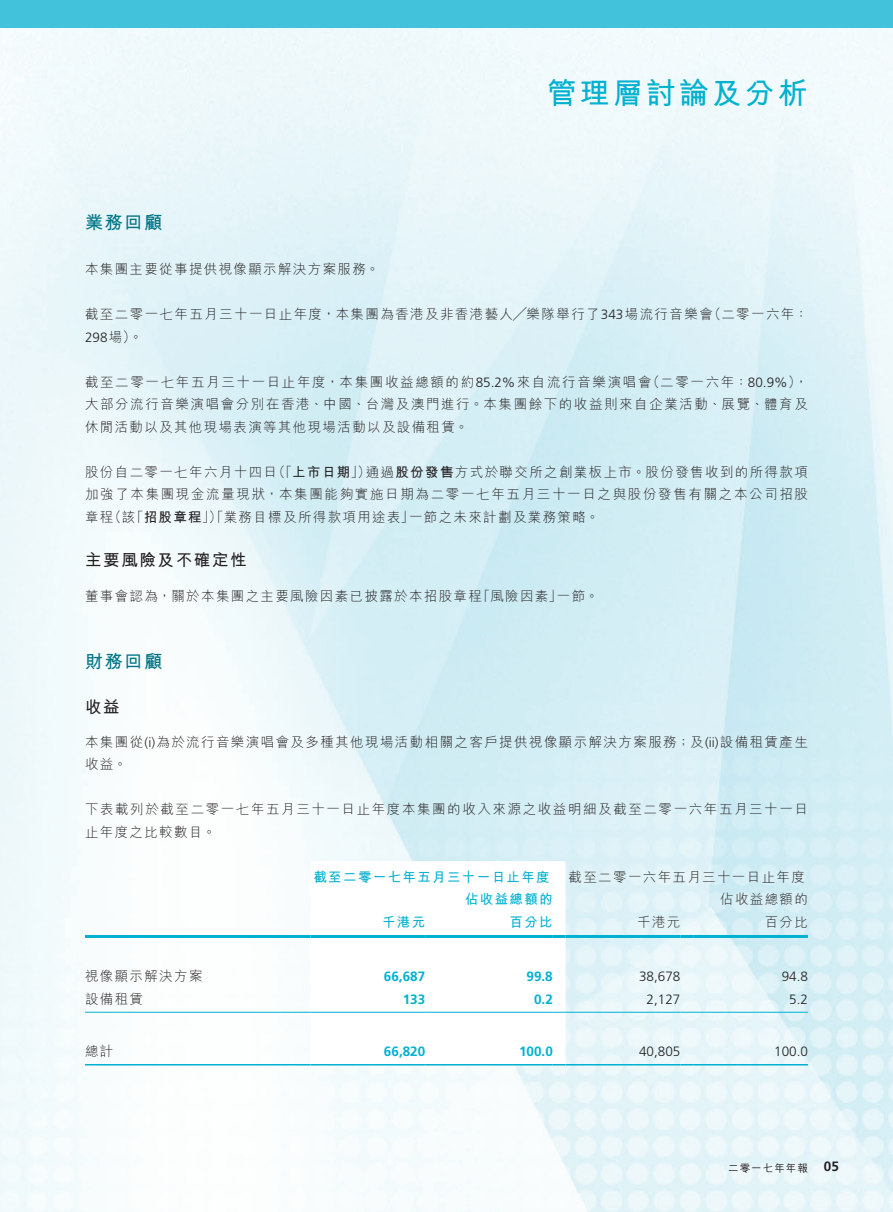
<style>
.page{position:relative;width:893px;height:1212px;background:#fff}
.page>*{position:absolute;margin:0;border:0;box-sizing:border-box;transform-origin:0 0}
.t1{font:700 30px "M Hei HK";letter-spacing:.1em;color:#00b1d0}
.t2{font:700 18px "M Hei HK";letter-spacing:.1em;color:#007487}
.t3{font:700 16.5px "M Hei HK";letter-spacing:.1em;color:#231f20}
.t4{font:300 13.5px/22.5px "M Hei HK";letter-spacing:.105em;color:#231f20;text-align:justify}
.t5{font:300 13.5px "Frutiger LT Std";color:#231f20}
.t6{font:700 13.5px/22.5px "M Hei HK";letter-spacing:.1em;color:#00b1d0;text-align:right}
.t7{font:700 13.5px "Frutiger LT Std";color:#00b1d0}
.t8{font:500 10.5px "M Hei HK";letter-spacing:.1em;color:#231f20}
.s1{font-family:"Frutiger LT Std"}
.s2{font-family:"M Hei HK"}
.s3{font-weight:700}
.s4{font-family:"Frutiger LT Std";font-weight:700;font-size:13.5px}
</style>
<div class="page">
<div style="left:0;top:0;width:893px;height:28px;background:#42c3db"></div>
<svg style="left:310px;top:861px;width:256px;height:203px"></svg>
<hr style="left:85px;top:1012px;width:225px;height:1px;background:#00b1d0">
<hr style="left:310px;top:1012px;width:115px;height:1px;background:#00b1d0">
<svg style="left:425px;top:1012px;width:13px;height:1px"></svg>
<hr style="left:438px;top:1012px;width:115px;height:1px;background:#00b1d0">
<svg style="left:553px;top:1012px;width:13px;height:1px"></svg>
<hr style="left:566px;top:1012px;width:114px;height:1px;background:#00b1d0">
<svg style="left:680px;top:1012px;width:13px;height:1px"></svg>
<hr style="left:693px;top:1012px;width:115px;height:1px;background:#00b1d0">
<hr style="left:85px;top:1064px;width:225px;height:1px;background:#00b1d0">
<hr style="left:310px;top:1064px;width:115px;height:1px;background:#00b1d0">
<svg style="left:425px;top:1064px;width:13px;height:1px"></svg>
<hr style="left:438px;top:1064px;width:115px;height:1px;background:#00b1d0">
<svg style="left:553px;top:1064px;width:13px;height:1px"></svg>
<hr style="left:566px;top:1064px;width:114px;height:1px;background:#00b1d0">
<svg style="left:680px;top:1064px;width:13px;height:1px"></svg>
<hr style="left:693px;top:1064px;width:115px;height:1px;background:#00b1d0">
<hr style="left:85px;top:935px;width:225px;height:3px;background:#00b1d0">
<hr style="left:310px;top:935px;width:115px;height:3px;background:#00b1d0">
<svg style="left:425px;top:935px;width:13px;height:3px"></svg>
<hr style="left:438px;top:935px;width:115px;height:3px;background:#00b1d0">
<svg style="left:553px;top:935px;width:13px;height:3px"></svg>
<hr style="left:566px;top:935px;width:114px;height:3px;background:#00b1d0">
<svg style="left:680px;top:935px;width:13px;height:3px"></svg>
<hr style="left:693px;top:935px;width:115px;height:3px;background:#00b1d0">
<h1 class="t1" style="left:547px;top:71px;width:262px">管理層討論及分析</h1>
<h2 class="t2" style="left:85px;top:209px;width:79px">業務回顧</h2>
<p class="t4" style="left:85px;top:258px;width:296px">本集團主要從事提供視像顯示解決方案服務。</p>
<p class="t4" style="left:85px;top:303px;width:724px">截至二零一七年五月三十一日止年度，本集團為香港及非香港藝人╱樂隊舉行了<span class="s1">343</span>場流行音樂會（二零一六年：</p>
<p class="t5" style="left:85px;top:329px;width:59px">298<span class="s2">場）。</span></p>
<p class="t4" style="left:85px;top:370px;width:724px">截至二零一七年五月三十一日止年度，本集團收益總額的約<span class="s1">85.2%</span>來自流行音樂演唱會（二零一六年：<span class="s1">80.9%</span>），大部分流行音樂演唱會分別在香港、中國、台灣及澳門進行。本集團餘下的收益則來自企業活動、展覽、體育及休閒活動以及其他現場表演等其他現場活動以及設備租賃。</p>
<p class="t4" style="left:85px;top:460px;width:725px">股份自二零一七年六月十四日（「<span class="s3">上市日期</span>」）通過<span class="s3">股份發售</span>方式於聯交所之創業板上市。股份發售收到的所得款項加強了本集團現金流量現狀，本集團能夠實施日期為二零一七年五月三十一日之與股份發售有關之本公司招股章程（該「<span class="s3">招股章程</span>」）「業務目標及所得款項用途表」一節之未來計劃及業務策略。</p>
<p class="t3" style="left:85px;top:548px;width:163px">主要風險及不確定性</p>
<p class="t4" style="left:85px;top:584px;width:515px">董事會認為，關於本集團之主要風險因素已披露於本招股章程「風險因素」一節。</p>
<h2 class="t2" style="left:85px;top:648px;width:79px">財務回顧</h2>
<p class="t3" style="left:85px;top:695px;width:36px">收益</p>
<p class="t4" style="left:85px;top:730px;width:724px">本集團從<span class="s1">(i)</span>為於流行音樂演唱會及多種其他現場活動相關之客戶提供視像顯示解決方案服務；及<span class="s1">(ii)</span>設備租賃產生收益。</p>
<p class="t4" style="left:85px;top:798px;width:724px">下表載列於截至二零一七年五月三十一日止年度本集團的收入來源之收益明細及截至二零一六年五月三十一日止年度之比較數目。</p>
<p class="t6" style="left:313px;top:864px;width:238px">截至二零一七年五月三十一日止年度</p>
<p class="t4" style="left:569px;top:865px;width:238px">截至二零一六年五月三十一日止年度</p>
<p class="t6" style="left:382px;top:909px;width:45px">千港元</p>
<p class="t4" style="left:720px;top:888px;width:89px;text-align:right">佔收益總額的百分比</p>
<p class="t6" style="left:465px;top:887px;width:89px">佔收益總額的百分比</p>
<p class="t4" style="left:637px;top:910px;width:45px">千港元</p>
<p class="t4" style="left:85px;top:965px;width:119px">視像顯示解決方案</p>
<p class="t7" style="left:384px;top:968px;width:43px">66,687</p>
<p class="t7" style="left:527px;top:968px;width:28px">99.8</p>
<p class="t5" style="left:639px;top:969px;width:43px">38,678</p>
<p class="t5" style="left:782px;top:969px;width:28px">94.8</p>
<p class="t4" style="left:85px;top:987px;width:60px">設備租賃</p>
<p class="t7" style="left:403px;top:991px;width:24px">133</p>
<p class="t7" style="left:534px;top:991px;width:20px">0.2</p>
<p class="t5" style="left:647px;top:991px;width:35px">2,127</p>
<p class="t5" style="left:789px;top:991px;width:20px">5.2</p>
<p class="t4" style="left:85px;top:1039px;width:30px">總計</p>
<p class="t7" style="left:384px;top:1043px;width:43px">66,820</p>
<p class="t7" style="left:519px;top:1043px;width:35px">100.0</p>
<p class="t5" style="left:639px;top:1043px;width:43px">40,805</p>
<p class="t5" style="left:774px;top:1043px;width:35px">100.0</p>
<p class="t8" style="left:728px;top:1161px;width:112px">二零一七年年報 <span class="s4">05</span></p>
</div>
